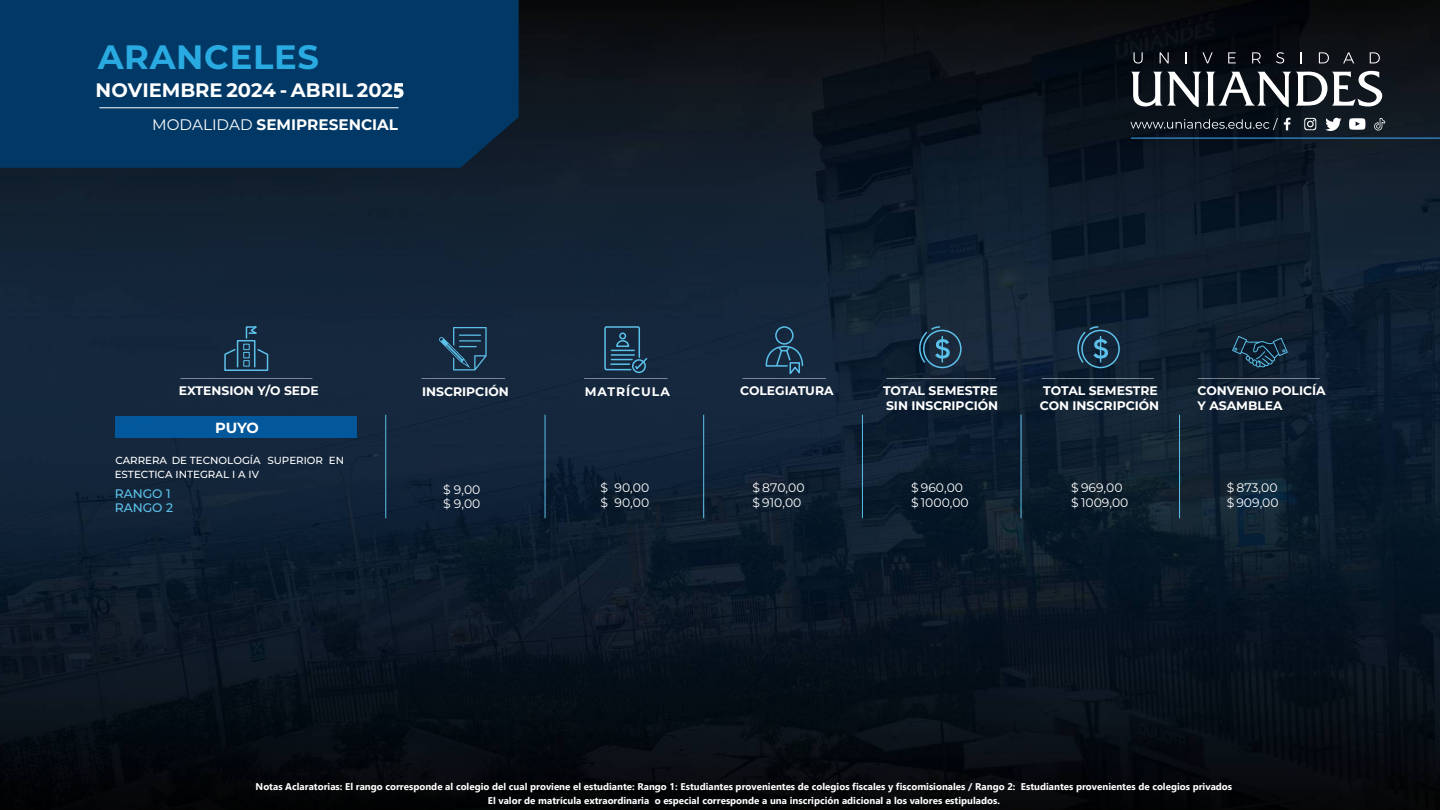
<style>
.page{position:relative;width:1440px;height:810px;background:#fff}
.page>*{position:absolute;margin:0;border:0;box-sizing:border-box;transform-origin:0 0}
.t1{font:700 33.75px "Montserrat";letter-spacing:.02em;color:#29abe2}
.t2{font:100 19.5px "Montserrat";color:#fff}
.t3{font:100 15.3px "Montserrat";color:#fff}
.t4{font:100 14.7px "Montserrat";color:#fff}
.t5{font:100 12.38px/14.9px "Montserrat";color:#fff}
.t6{font:12.38px/14.9px "Montserrat";color:#fff}
.t7{font:100 12.38px/14.9px "Montserrat";color:#5cc1ea}
.t8{font:100 12.38px "Montserrat";letter-spacing:.08em;color:#fff}
.t9{font:100 10.27px/13.2px "Montserrat";color:#fff}
.t10{font:700 9.75px/14.5px "Gadugi";color:#fff;text-align:center}
.s1{font-family:"Leelawadee UI";font-weight:700}
.s2{font-weight:400}
</style>
<div class="page">
<img style="left:0;top:0;width:1440px;height:810px">
<div style="left:0;top:0;width:519px;height:168px;background:#023865"></div>
<hr style="left:99px;top:107px;width:300px;height:1px;background:#fff">
<svg style="left:1134px;top:52px;width:9px;height:12px"></svg>
<svg style="left:1160px;top:52px;width:9px;height:11px"></svg>
<svg style="left:1202px;top:52px;width:11px;height:11px"></svg>
<svg style="left:1228px;top:52px;width:8px;height:11px"></svg>
<svg style="left:1252px;top:52px;width:9px;height:11px"></svg>
<svg style="left:1276px;top:52px;width:8px;height:12px"></svg>
<svg style="left:1319px;top:52px;width:10px;height:11px"></svg>
<svg style="left:1343px;top:52px;width:11px;height:11px"></svg>
<svg style="left:1370px;top:52px;width:10px;height:11px"></svg>
<svg style="left:1131px;top:71px;width:251px;height:36px"></svg>
<svg style="left:1130px;top:118px;width:148px;height:12px;background:#2e353d"></svg>
<svg style="left:1284px;top:118px;width:7px;height:12px"></svg>
<svg style="left:1304px;top:118px;width:12px;height:12px"></svg>
<svg style="left:1325px;top:117px;width:17px;height:14px"></svg>
<svg style="left:1374px;top:118px;width:11px;height:13px"></svg>
<svg style="left:1349px;top:118px;width:16px;height:12px"></svg>
<hr style="left:1131px;top:137px;width:309px;height:2px;background:#3fa9f5">
<hr style="left:1021px;top:415px;width:1px;height:103px;background:#5cc1ea">
<hr style="left:1179px;top:415px;width:1px;height:103px;background:#5cc1ea">
<hr style="left:862px;top:415px;width:1px;height:103px;background:#5cc1ea">
<hr style="left:703px;top:415px;width:1px;height:103px;background:#5cc1ea">
<hr style="left:545px;top:415px;width:1px;height:103px;background:#5cc1ea">
<hr style="left:386px;top:415px;width:1px;height:103px;background:#5cc1ea">
<div style="left:116px;top:417px;width:241px;height:21px;background:#03589c"></div>
<svg style="left:1232px;top:336px;width:56px;height:32px;background:#19374b"></svg>
<div style="left:775px;top:326px;width:19px;height:19px;border:2px solid #5cc1ea;border-radius:50%"></div>
<svg style="left:765px;top:346px;width:39px;height:32px"></svg>
<div style="left:632px;top:359px;width:14px;height:14px;border:2px solid #5cc1ea;border-radius:50%"></div>
<svg style="left:604px;top:326px;width:45px;height:45px;background:#254963"></svg>
<div style="left:619px;top:332px;width:7px;height:7px;border:2px solid #5cc1ea;border-radius:50%"></div>
<svg style="left:439px;top:327px;width:48px;height:43px;background:#22445e"></svg>
<svg style="left:223px;top:348px;width:46px;height:24px"></svg>
<div style="left:237px;top:340px;width:18px;height:28px;border:2px solid #5cc1ea"></div>
<svg style="left:245px;top:326px;width:17px;height:13px"></svg>
<div style="left:243px;top:344px;width:7px;height:6px;border:1px solid #5cc1ea"></div>
<div style="left:243px;top:352px;width:7px;height:6px;border:1px solid #5cc1ea"></div>
<div style="left:243px;top:360px;width:7px;height:7px;border:1px solid #5cc1ea"></div>
<div style="left:923px;top:330px;width:39px;height:38px;border:2px solid #5cc1ea;border-radius:50%"></div>
<svg style="left:913px;top:325px;width:37px;height:39px"></svg>
<div style="left:1081px;top:330px;width:39px;height:38px;border:2px solid #5cc1ea;border-radius:50%"></div>
<svg style="left:1071px;top:325px;width:37px;height:39px"></svg>
<hr style="left:180px;top:378px;width:132px;height:1px;background:#fff">
<hr style="left:886px;top:378px;width:110px;height:1px;background:#fff">
<hr style="left:1042px;top:378px;width:112px;height:1px;background:#fff">
<hr style="left:1198px;top:378px;width:122px;height:1px;background:#fff">
<hr style="left:422px;top:378px;width:83px;height:1px;background:#fff">
<hr style="left:584px;top:378px;width:84px;height:1px;background:#fff">
<hr style="left:743px;top:378px;width:83px;height:1px;background:#fff">
<h1 class="t1" style="left:98px;top:33px;width:223px">ARANCELES</h1>
<h2 class="t2" style="left:96px;top:77px;width:310px">NOVIEMBRE 2024 - ABRIL 202<span class="s1">5</span></h2>
<h3 class="t3" style="left:152px;top:114px;width:247px"><span class="s2">MODALIDAD</span> SEMIPRESENCIAL</h3>
<p class="t5" style="left:179px;top:383px;width:141px">EXTENSION Y/O SEDE</p>
<p class="t5" style="left:422px;top:384px;width:88px">INSCRIPCIÓN</p>
<p class="t8" style="left:585px;top:383px;width:87px">MATRÍCULA</p>
<p class="t5" style="left:740px;top:383px;width:95px">COLEGIATURA</p>
<p class="t5" style="left:883px;top:383px;width:117px">TOTAL SEMESTRE<br>SIN INSCRIPCIÓN</p>
<p class="t5" style="left:1040px;top:383px;width:121px">TOTAL SEMESTRE<br>CON INSCRIPCIÓN</p>
<p class="t5" style="left:1198px;top:383px;width:130px">CONVENIO POLICÍA<br>Y ASAMBLEA</p>
<h3 class="t4" style="left:215px;top:418px;width:45px">PUYO</h3>
<p class="t9" style="left:115px;top:454px;width:231px">CARRERA DE TECNOLOGÍA SUPERIOR EN<br>ESTECTICA INTEGRAL I A IV</p>
<p class="t7" style="left:115px;top:485px;width:60px">RANGO 1<br>RANGO 2</p>
<p class="t6" style="left:600px;top:480px;width:50px">$ 90,00 $ 90,00</p>
<p class="t6" style="left:753px;top:480px;width:54px">$ 870,00 $ 910,00</p>
<p class="t6" style="left:911px;top:480px;width:59px">$ 960,00 $ 1000,00</p>
<p class="t6" style="left:1071px;top:480px;width:59px">$ 969,00 $ 1009,00</p>
<p class="t6" style="left:1227px;top:480px;width:53px">$ 873,00 $ 909,00</p>
<p class="t6" style="left:443px;top:481px;width:39px">$ 9,00 $ 9,00</p>
<p class="t10" style="left:256px;top:778px;width:978px">Notas Aclaratorias: El rango corresponde al colegio del cual proviene el estudiante: Rango 1: Estudiantes provenientes de colegios fiscales y fiscomisionales / Rango 2: Estudiantes provenientes de colegios privados<br>El valor de matrícula extraordinaria o especial corresponde a una inscripción adicional a los valores estipulados.</p>
</div>
